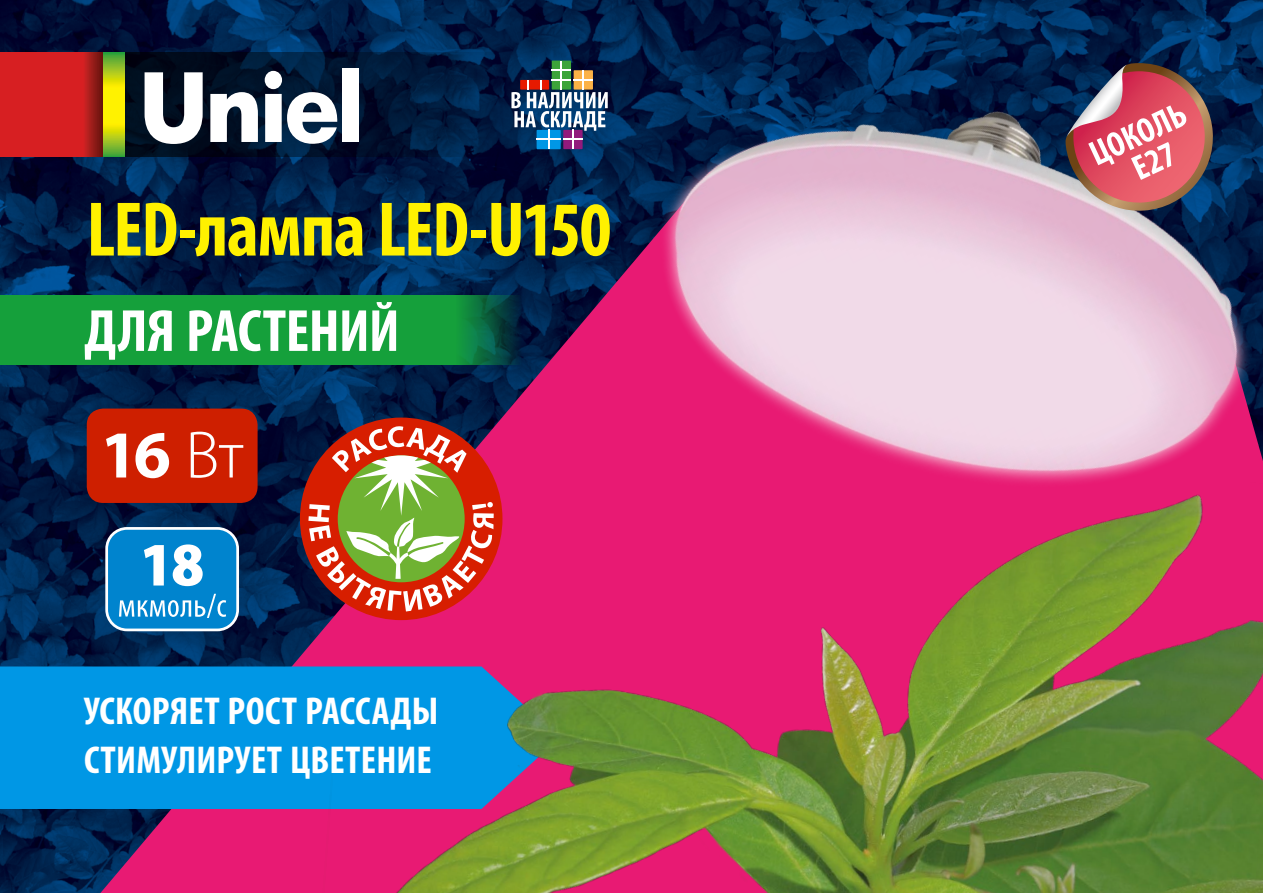
<style>
.page{position:relative;width:1263px;height:893px;background:#fff}
.page>*{position:absolute;margin:0;border:0;box-sizing:border-box;transform-origin:0 0}
.t1{font:700 condensed 78px "Myriad Pro";letter-spacing:-.02em;color:#fff100;scale:.96 1}
.t2{font:700 67.5px "Myriad Pro";color:#fff}
.t3{font:700 condensed 60px "Myriad Pro";letter-spacing:-.01em;color:#fff}
.t4{font:700 condensed 39px/49.5px "Myriad Pro";letter-spacing:.005em;color:#fff}
.s1{font-weight:300}
</style>
<div class="page">
<img style="left:0;top:0;width:586px;height:893px">
<svg style="left:100px;top:172px;width:486px;height:721px;background:#2b1e51"></svg>
<div style="left:0;top:296px;width:521px;height:69px;background:#15a03b"></div>
<div style="left:0;top:666px;width:322px;height:143px;background:#0097e5"></div>
<svg style="left:125px;top:53px;width:377px;height:104px;background:#001533"></svg>
<img style="left:322px;top:482px;width:941px;height:411px">
<svg style="left:145px;top:72px;width:58px;height:72px"></svg>
<svg style="left:210px;top:92px;width:48px;height:50px"></svg>
<svg style="left:265px;top:71px;width:73px;height:73px"></svg>
<div style="left:342px;top:69px;width:17px;height:73px;background:#fff"></div>
<svg style="left:0;top:53px;width:104px;height:104px;background:#ca1e20"></svg>
<svg style="left:104px;top:53px;width:21px;height:104px;background:#c1d513"></svg>
<div style="left:87px;top:409px;width:171px;height:94px;background:#ce1f00;border-radius:16px"></div>
<div style="left:300px;top:418px;width:202px;height:202px;background:#d71e00;border-radius:50%"></div>
<svg style="left:308px;top:426px;width:186px;height:185px"></svg>
<img style="left:586px;top:0;width:677px;height:666px">
<div style="left:107px;top:528px;width:131px;height:102px;background:#0084ce;border-radius:20px"></div>
<div style="left:105px;top:527px;width:134px;height:104px;border:3px solid #fff;border-radius:20px"></div>
<svg style="left:144px;top:545px;width:20px;height:40px"></svg>
<svg style="left:173px;top:544px;width:30px;height:42px"></svg>
<svg style="left:119px;top:594px;width:107px;height:24px"></svg>
<svg style="left:1065px;top:63px;width:150px;height:150px;background:#a76776"></svg>
<div style="left:574px;top:70px;width:19px;height:20px;background:#fcb246"></div>
<hr style="left:582px;top:70px;width:2px;height:20px;background:#fff">
<div style="left:552px;top:61px;width:19px;height:29px;background:#3ca439"></div>
<hr style="left:560px;top:61px;width:2px;height:29px;background:#fff">
<svg style="left:552px;top:69px;width:19px;height:2px"></svg>
<svg style="left:511px;top:79px;width:97px;height:70px"></svg>
<h1 class="t1" style="left:87px;top:181px;width:548px">LED-лампа LED-U150</h1>
<h3 class="t3" style="left:84px;top:293px;width:317px">ДЛЯ РАСТЕНИЙ</h3>
<h2 class="t2" style="left:100px;top:411px;width:145px">16 <span class="s1">Вт</span></h2>
<p class="t4" style="left:84px;top:685px;width:356px">УСКОРЯЕТ РОСТ РАССАДЫ<br>СТИМУЛИРУЕТ ЦВЕТЕНИЕ</p>
</div>
